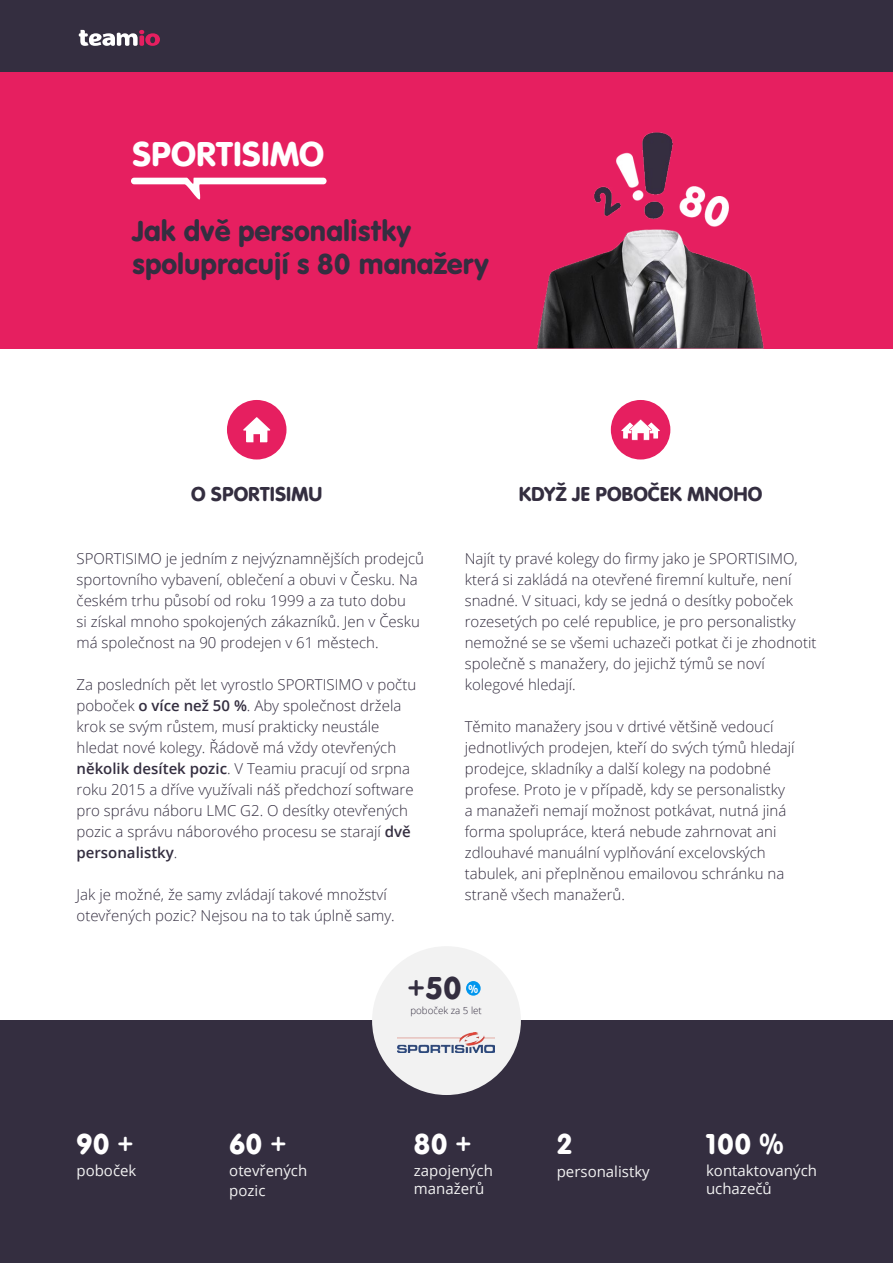
<style>
.page{position:relative;width:893px;height:1263px;background:#fff}
.page>*{position:absolute;margin:0;border:0;box-sizing:border-box;transform-origin:0 0}
.t1{font:36px "VAG Rundschrift D";color:#fff}
.t2{font:33px "VAG Rundschrift D";color:#342e40}
.t3{font:30px/33px "VAG Rundschrift D";color:#342e40}
.t4{font:30px "VAG Rundschrift D";color:#fff}
.t5{font:21px "VAG Rundschrift D";color:#342e40}
.t6{font:300 15px/21px "Open Sans";color:#342e40}
.t7{font:15px/18px "Open Sans";color:#f2f2f2}
.t8{font:12px "VAG Rundschrift D";color:#fff}
.t9{font:300 9.75px "Open Sans";color:#342e40}
.s1{font-weight:600}
</style>
<div class="page">
<div style="left:0;top:0;width:893px;height:72px;background:#342e40"></div>
<svg style="left:79px;top:30px;width:81px;height:16px"></svg>
<div style="left:0;top:72px;width:893px;height:277px;background:#e61f60"></div>
<div style="left:0;top:1020px;width:893px;height:243px;background:#342e40"></div>
<div style="left:227px;top:400px;width:59px;height:59px;background:#e61f60;border-radius:50%"></div>
<svg style="left:243px;top:417px;width:27px;height:25px"></svg>
<svg style="left:131px;top:178px;width:196px;height:21px"></svg>
<div style="left:372px;top:946px;width:149px;height:149px;background:#f2f2f2;border-radius:50%"></div>
<img style="left:537px;top:132px;width:227px;height:328px">
<img style="left:397px;top:1032px;width:98px;height:20px">
<div style="left:466px;top:981px;width:15px;height:15px;background:#0096ee;border-radius:50%"></div>
<h1 class="t1" style="left:132px;top:133px;width:194px">SPORTISIMO</h1>
<h3 class="t3" style="left:132px;top:215px;width:358px">Jak dvě personalistky spolupracují s 80 manažery</h3>
<h3 class="t5" style="left:191px;top:481px;width:133px">O SPORTISIMU</h3>
<h3 class="t5" style="left:519px;top:481px;width:245px">KDYŽ JE POBOČEK MNOHO</h3>
<p class="t6" style="left:77px;top:547px;width:349px">SPORTISIMO je jedním z nejvýznamnějších prodejců sportovního vybavení, oblečení a obuvi v Česku. Na českém trhu působí od roku 1999 a za tuto dobu<br>si získal mnoho spokojených zákazníků. Jen v Česku má společnost na 90 prodejen v 61 městech.</p>
<p class="t6" style="left:77px;top:673px;width:341px">Za posledních pět let vyrostlo SPORTISIMO v počtu poboček <span class="s1">o více než 50 %</span>. Aby společnost držela krok se svým růstem, musí prakticky neustále hledat nové kolegy. Řádově má vždy otevřených <span class="s1">několik desítek pozic</span>. V Teamiu pracují od srpna roku 2015 a dříve využívali náš předchozí software pro správu náboru LMC G2. O desítky otevřených pozic a správu náborového procesu se starají <span class="s1">dvě personalistky</span>.</p>
<p class="t6" style="left:77px;top:883px;width:320px">Jak je možné, že samy zvládají takové množství otevřených pozic? Nejsou na to tak úplně samy.</p>
<p class="t6" style="left:465px;top:547px;width:353px">Najít ty pravé kolegy do firmy jako je SPORTISIMO, která si zakládá na otevřené firemní kultuře, není snadné. V situaci, kdy se jedná o desítky poboček rozesetých po celé republice, je pro personalistky nemožné se se všemi uchazeči potkat či je zhodnotit společně s manažery, do jejichž týmů se noví kolegové hledají.</p>
<p class="t6" style="left:465px;top:715px;width:331px">Těmito manažery jsou v drtivé většině vedoucí jednotlivých prodejen, kteří do svých týmů hledají prodejce, skladníky a další kolegy na podobné profese. Proto je v případě, kdy se personalistky a manažeři nemají možnost potkávat, nutná jiná forma spolupráce, která nebude zahrnovat ani zdlouhavé manuální vyplňování excelovských tabulek, ani přeplněnou emailovou schránku na straně všech manažerů.</p>
<h2 class="t2" style="left:407px;top:968px;width:56px">+50</h2>
<p class="t8" style="left:469px;top:981px;width:11px">%</p>
<h3 class="t4" style="left:77px;top:1126px;width:59px">90 +</h3>
<p class="t7" style="left:77px;top:1161px;width:61px">poboček</p>
<h3 class="t4" style="left:229px;top:1126px;width:59px">60 +</h3>
<p class="t7" style="left:229px;top:1160px;width:79px;line-height:19.8px">otevřených pozic</p>
<p class="t9" style="left:410px;top:1003px;width:73px">poboček za 5 let</p>
<h3 class="t4" style="left:414px;top:1126px;width:59px">80 +</h3>
<p class="t7" style="left:414px;top:1161px;width:80px">zapojených manažerů</p>
<h3 class="t4" style="left:557px;top:1127px;width:17px">2</h3>
<p class="t7" style="left:557px;top:1162px;width:94px">personalistky</p>
<h3 class="t4" style="left:706px;top:1126px;width:79px">100 %</h3>
<p class="t7" style="left:706px;top:1161px;width:112px">kontaktovaných uchazečů</p>
</div>
